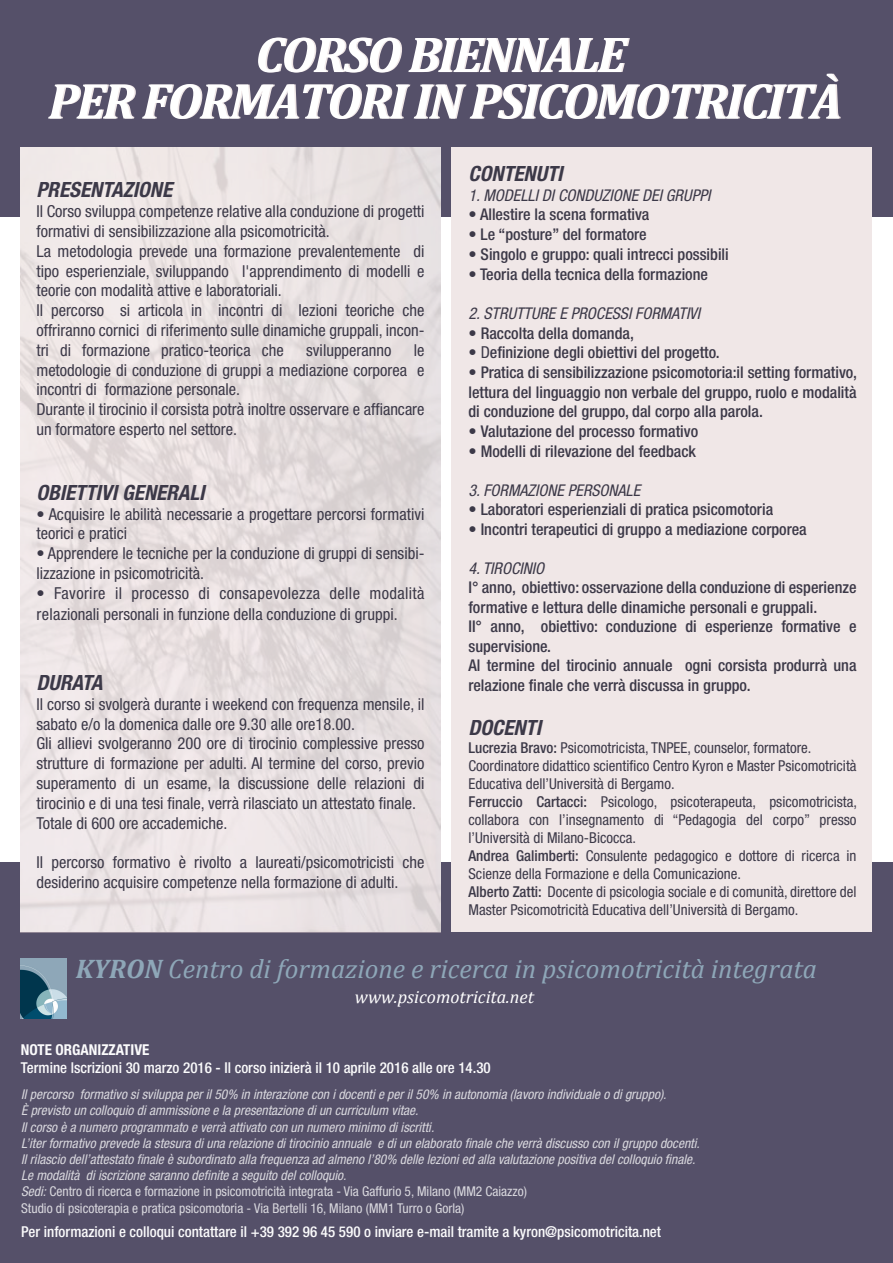
<style>
.page{position:relative;width:893px;height:1263px;background:#fff}
.page>*{position:absolute;margin:0;border:0;box-sizing:border-box;transform-origin:0 0}
.t1{font:italic 700 51px/46.5px "Cambria";letter-spacing:-.04em;color:#fff;text-align:center}
.t2{font:italic 27px "Cambria";color:#8ea7b8}
.t3{font:italic 700 condensed 21px "Helvetica Neue LT Std";color:#3c3948}
.t4{font:italic 18px "Cambria";color:#fff}
.t5{font:condensed 16.5px/19.8px "Helvetica Neue LT Std";color:#3c3948}
.t6{font:condensed 16.5px/21px "Helvetica Neue LT Std";letter-spacing:.02em;color:#3c3948}
.t7{font:500 condensed 16.2px/19.5px "Helvetica Neue LT Std";color:#3c3948;text-align:justify}
.t8{font:italic condensed 16.2px "Helvetica Neue LT Std";color:#3c3948}
.t9{font:condensed 15px/18px "Helvetica Neue LT Std";color:#3c3948}
.t10{font:500 condensed 15px "Helvetica Neue LT Std";color:#fbfbfc}
.t11{font:700 condensed 15px "Helvetica Neue LT Std";color:#fbfbfc}
.t12{font:italic condensed 13.5px/16.2px "Helvetica Neue LT Std";color:#fbfbfc}
.s1{font-weight:400;font-size:16.5px}
.s2{font-weight:500}
.s3{font-weight:700}
.s4{font-style:normal}
</style>
<div class="page">
<div style="left:0;top:862px;width:893px;height:401px;background:#555069"></div>
<div style="left:0;top:0;width:893px;height:217px;background:#555069"></div>
<div style="left:451px;top:147px;width:421px;height:785px;background:#f0e7e7"></div>
<svg style="left:20px;top:147px;width:421px;height:785px;background:#e8e0e1"></svg>
<img style="left:20px;top:958px;width:46px;height:61px">
<h1 class="t1" style="left:48px;top:30px;width:795px">CORSO BIENNALE<br>PER FORMATORI IN PSICOMOTRICITÀ</h1>
<p class="t3" style="left:36px;top:177px;width:137px">PRESENTAZIONE</p>
<p class="t5" style="left:36px;top:201px;width:390px">Il Corso sviluppa competenze relative alla conduzione di progetti formativi di sensibilizzazione alla psicomotricità.<br>La metodologia prevede una formazione prevalentemente di tipo esperienziale, sviluppando l'apprendimento di modelli e teorie con modalità attive e laboratoriali.<br>Il percorso si articola in incontri di lezioni teoriche che offriranno cornici di riferimento sulle dinamiche gruppali, incon&shy;tri di formazione pratico-teorica che</p>
<p class="t5" style="left:36px;top:340px;width:390px;text-indent:377px">le metodologie di conduzione di gruppi a mediazione corporea e incontri di formazione personale.<br>Durante il tirocinio il corsista potrà inoltre osservare e affiancare un formatore esperto nel settore.</p>
<p class="t5" style="left:306px;top:340px;width:87px">svilupperanno</p>
<p class="t3" style="left:36px;top:480px;width:170px">OBIETTIVI GENERALI</p>
<p class="t5" style="left:36px;top:504px;width:390px">• Acquisire le abilità necessarie a progettare percorsi formativi teorici e pratici</p>
<p class="t5" style="left:36px;top:543px;width:390px">• Apprendere le tecniche per la conduzione di gruppi di sensibi&shy;lizzazione in psicomotricità.</p>
<p class="t6" style="left:36px;top:582px;width:390px">• Favorire il processo di consapevolezza delle modalità relazionali personali in funzione della conduzione di gruppi.</p>
<p class="t3" style="left:36px;top:670px;width:68px">DURATA</p>
<p class="t5" style="left:36px;top:694px;width:390px">Il corso si svolgerà durante i weekend con frequenza mensile, il sabato e/o la domenica dalle ore 9.30 alle ore18.00.<br>Gli allievi svolgeranno 200 ore di tirocinio complessive presso strutture di formazione per adulti. Al termine del corso, previo superamento di un esame, la discussione delle relazioni di tirocinio e di una tesi finale, verrà rilasciato un attestato finale.<br>Totale di 600 ore accademiche.</p>
<p class="t5" style="left:36px;top:852px;width:390px">Il percorso formativo è rivolto a laureati/psicomotricisti che desiderino acquisire competenze nella formazione di adulti.</p>
<p class="t3" style="left:468px;top:161px;width:96px">CONTENUTI</p>
<p class="t8" style="left:468px;top:185px;width:244px">1. MODELLI DI CONDUZIONE DEI GRUPPI</p>
<p class="t7" style="left:468px;top:205px;width:182px"><span class="s1">•</span> Allestire la scena formativa</p>
<p class="t7" style="left:468px;top:224px;width:180px"><span class="s1">•</span> Le “posture” del formatore</p>
<p class="t7" style="left:468px;top:244px;width:262px"><span class="s1">•</span> Singolo e gruppo: quali intrecci possibili</p>
<p class="t7" style="left:468px;top:264px;width:241px"><span class="s1">•</span> Teoria della tecnica della formazione</p>
<p class="t8" style="left:468px;top:304px;width:233px">2. STRUTTURE E PROCESSI FORMATIVI</p>
<p class="t7" style="left:468px;top:323px;width:167px"><span class="s1">•</span> Raccolta della domanda,</p>
<p class="t7" style="left:468px;top:343px;width:253px"><span class="s1">• D</span>efinizione degli obiettivi del progetto.</p>
<p class="t7" style="left:468px;top:362px;width:390px"><span class="s1">•</span> Pratica di sensibilizzazione psicomotoria:il setting formativo, lettura del linguaggio non verbale del gruppo, ruolo e modalità di conduzione del gruppo, dal corpo alla parola.</p>
<p class="t7" style="left:468px;top:421px;width:231px"><span class="s1">•</span> Valutazione del processo formativo</p>
<p class="t7" style="left:468px;top:441px;width:229px"><span class="s1">•</span> Modelli di rilevazione del feedback</p>
<p class="t8" style="left:468px;top:480px;width:173px">3. FORMAZIONE PERSONALE</p>
<p class="t7" style="left:468px;top:500px;width:306px"><span class="s1">•</span> Laboratori esperienziali di pratica psicomotoria</p>
<p class="t7" style="left:468px;top:519px;width:340px"><span class="s1">•</span> Incontri terapeutici di gruppo a mediazione corporea</p>
<p class="t8" style="left:468px;top:559px;width:77px">4. TIROCINIO</p>
<p class="t7" style="left:468px;top:578px;width:390px;text-align:left">I° anno, obiettivo: osservazione della conduzione di esperienze formative e lettura delle dinamiche personali e gruppali.<br>II° anno, obiettivo: conduzione di esperienze formative e supervisione.<br>Al termine del tirocinio annuale ogni corsista produrrà una relazione finale che verrà discussa in gruppo.</p>
<p class="t3" style="left:468px;top:715px;width:74px">DOCENTI</p>
<p class="t9" style="left:468px;top:739px;width:390px"><span class="s2">Lucrezia Bravo:</span> Psicomotricista, TNPEE, counselor, formatore.<br>Coordinatore didattico scientifico Centro Kyron e Master Psicomotricità Educativa dell’Università di Bergamo.<br><span class="s2">Ferruccio Cartacci:</span> Psicologo, psicoterapeuta, psicomotricista, collabora con l’insegnamento di “Pedagogia del corpo” presso l’Università di Milano-Bicocca.<br><span class="s2">Andrea Galimberti:</span> Consulente pedagogico e dottore di ricerca in Scienze della Formazione e della Comunicazione.<br><span class="s2">Alberto Zatti:</span> Docente di psicologia sociale e di comunità, direttore del Master Psicomotricità Educativa dell’Università di Bergamo.</p>
<h2 class="t2" style="left:76px;top:950px;width:743px"><span class="s3">KYRON</span> Centro di formazione e ricerca in psicomotricità integrata</h2>
<p class="t4" style="left:355px;top:984px;width:180px">www.psicomotricita.net</p>
<p class="t11" style="left:21px;top:1040px;width:130px">NOTE ORGANIZZATIVE</p>
<p class="t10" style="left:21px;top:1058px;width:471px">Termine lscrizioni 30 marzo 2016 - Il corso inizierà il 10 aprile 2016 alle ore 14.30</p>
<p class="t12" style="left:21px;top:1087px;width:680px">Il percorso formativo si sviluppa per il 50% in interazione con i docenti e per il 50% in autonomia (lavoro individuale o di gruppo).<br>È previsto un colloquio di ammissione e la presentazione di un curriculum vitae.<br>Il corso è a numero programmato e verrà attivato con un numero minimo di iscritti.<br>L’iter formativo prevede la stesura di una relazione di tirocinio annuale e di un elaborato finale che verrà discusso con il gruppo docenti.<br>Il rilascio dell’attestato finale è subordinato alla frequenza ad almeno l’80% delle lezioni ed alla valutazione positiva del colloquio finale.<br>Le modalità di iscrizione saranno definite a seguito del colloquio.<br>Sedi: <span class="s4">Centro di ricerca e formazione in psicomotricità integrata - Via Gaffurio 5, Milano (MM2 Caiazzo)<br>Studio di psicoterapia e pratica psicomotoria - Via Bertelli 16, Milano (MM1 Turro o Gorla)</span></p>
<p class="t10" style="left:21px;top:1223px;width:641px">Per informazioni e colloqui contattare il +39 392 96 45 590 o inviare e-mail tramite a kyron@psicomotricita.net</p>
</div>
